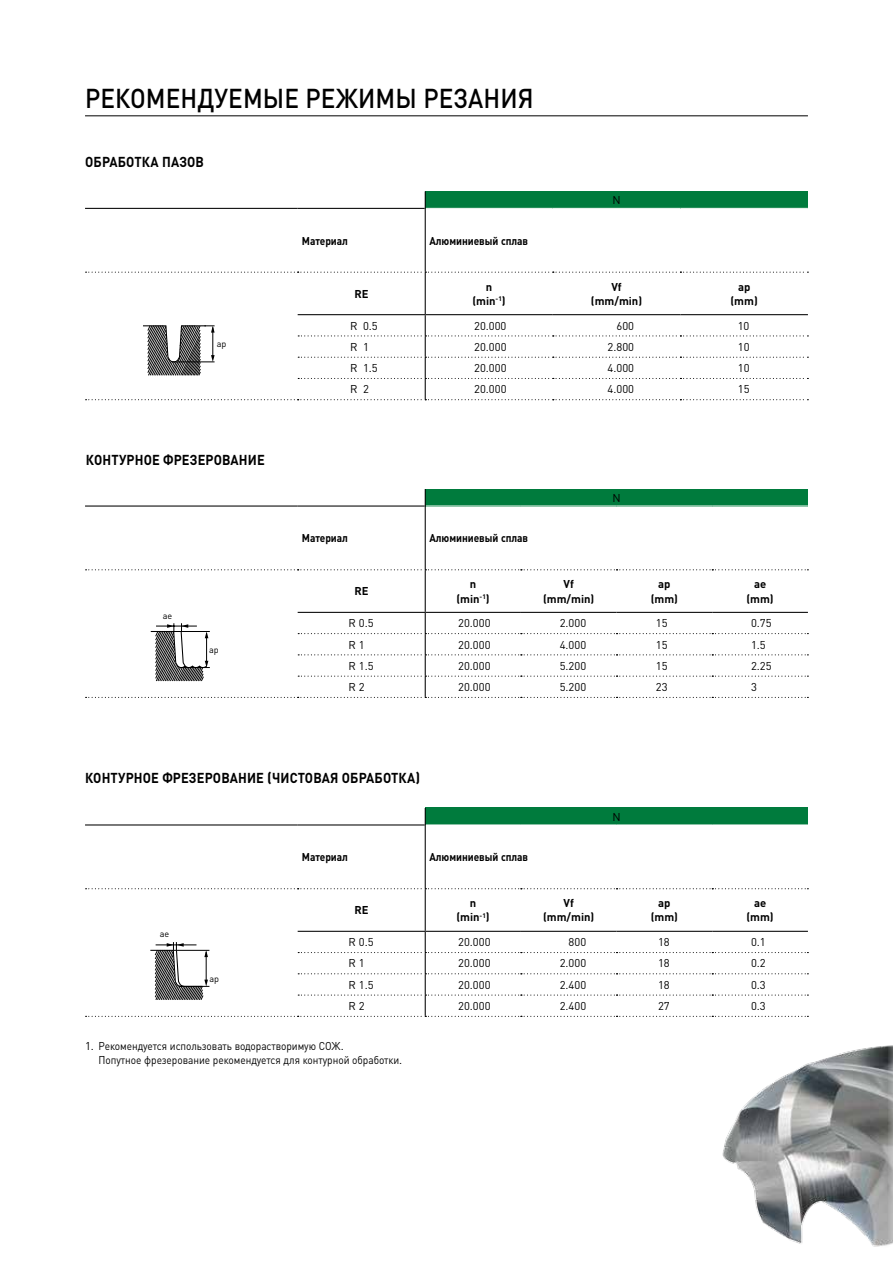
<style>
.page{position:relative;width:893px;height:1263px;background:#fff}
.page>*{position:absolute;margin:0;border:0;box-sizing:border-box;transform-origin:0 0}
.t1{font:500 27px "DIN Pro";letter-spacing:.005em;color:#000;scale:.9 1}
.t2{font:700 14.25px "DIN Pro";letter-spacing:.01em;color:#000;scale:.9 1}
.t3{font:11.25px/13.5px "DIN Pro";letter-spacing:-.005em;color:#000}
.t4{font:700 11.25px/14.2px "DIN Pro";letter-spacing:-.005em;color:#000;text-align:center}
.t5{font:700 11.25px "DIN Pro";letter-spacing:-.005em;color:#000;scale:.9 1}
.t6{font:9px "DIN Pro";color:#000}
.s1{color:#fff}
</style>
<div class="page">
<img style="left:722px;top:1045px;width:171px;height:202px">
<div style="left:425px;top:489px;width:383px;height:17px;background:#007b3d"></div>
<hr style="left:425px;top:570px;width:1px;height:42px;background:#000">
<hr style="left:426px;top:505px;width:95px;height:2px;background:#fff">
<hr style="left:521px;top:505px;width:96px;height:2px;background:#fff">
<hr style="left:617px;top:505px;width:95px;height:2px;background:#fff">
<hr style="left:712px;top:505px;width:96px;height:2px;background:#fff">
<svg style="left:425px;top:489px;width:1px;height:17px"></svg>
<hr style="left:425px;top:506px;width:1px;height:63px;background:#000">
<hr style="left:85px;top:505px;width:213px;height:2px;background:#000">
<hr style="left:298px;top:505px;width:127px;height:2px;background:#000">
<svg style="left:86px;top:569px;width:722px;height:1px"></svg>
<hr style="left:298px;top:612px;width:127px;height:1px;background:#000">
<hr style="left:425px;top:612px;width:96px;height:1px;background:#000">
<hr style="left:521px;top:612px;width:96px;height:1px;background:#000">
<hr style="left:617px;top:612px;width:95px;height:1px;background:#000">
<hr style="left:712px;top:612px;width:96px;height:1px;background:#000">
<div style="left:425px;top:191px;width:383px;height:17px;background:#007b3d"></div>
<hr style="left:425px;top:273px;width:1px;height:41px;background:#000">
<svg style="left:425px;top:191px;width:1px;height:17px"></svg>
<hr style="left:425px;top:208px;width:1px;height:64px;background:#000">
<hr style="left:85px;top:208px;width:213px;height:1px;background:#000">
<hr style="left:298px;top:208px;width:127px;height:1px;background:#000">
<svg style="left:86px;top:272px;width:722px;height:1px"></svg>
<hr style="left:298px;top:314px;width:127px;height:1px;background:#000">
<hr style="left:425px;top:314px;width:128px;height:1px;background:#000">
<hr style="left:553px;top:314px;width:127px;height:1px;background:#000">
<hr style="left:680px;top:314px;width:128px;height:1px;background:#000">
<div style="left:425px;top:808px;width:383px;height:17px;background:#007b3d"></div>
<hr style="left:425px;top:889px;width:1px;height:42px;background:#000">
<hr style="left:426px;top:824px;width:95px;height:1px;background:#fff">
<hr style="left:521px;top:824px;width:96px;height:1px;background:#fff">
<hr style="left:617px;top:824px;width:95px;height:1px;background:#fff">
<hr style="left:712px;top:824px;width:96px;height:1px;background:#fff">
<svg style="left:425px;top:808px;width:1px;height:17px"></svg>
<hr style="left:425px;top:825px;width:1px;height:63px;background:#000">
<hr style="left:298px;top:931px;width:127px;height:1px;background:#000">
<hr style="left:425px;top:931px;width:96px;height:1px;background:#000">
<hr style="left:521px;top:931px;width:96px;height:1px;background:#000">
<hr style="left:617px;top:931px;width:95px;height:1px;background:#000">
<hr style="left:712px;top:931px;width:96px;height:1px;background:#000">
<svg style="left:86px;top:888px;width:722px;height:1px"></svg>
<hr style="left:85px;top:824px;width:213px;height:1px;background:#000">
<hr style="left:298px;top:824px;width:127px;height:1px;background:#000">
<svg style="left:86px;top:613px;width:722px;height:85px"></svg>
<svg style="left:86px;top:315px;width:722px;height:85px"></svg>
<svg style="left:86px;top:932px;width:722px;height:85px"></svg>
<hr style="left:85px;top:115px;width:723px;height:1px;background:#000">
<h1 class="t1" style="left:85px;top:76px;width:500px">РЕКОМЕНДУЕМЫЕ РЕЖИМЫ РЕЗАНИЯ</h1>
<p class="t2" style="left:85px;top:150px;width:134px">ОБРАБОТКА ПАЗОВ</p>
<p class="t6" style="left:217px;top:337px;width:11px">ap</p>
<p class="t2" style="left:86px;top:447px;width:200px">КОНТУРНОЕ ФРЕЗЕРОВАНИЕ</p>
<p class="t6" style="left:163px;top:608px;width:11px">ae</p>
<p class="t6" style="left:209px;top:642px;width:11px">ap</p>
<p class="t5" style="left:302px;top:231px;width:53px">Материал</p>
<p class="t5" style="left:429px;top:231px;width:111px">Алюминиевый сплав</p>
<p class="t3" style="left:612px;top:192px;width:10px">N</p>
<p class="t4" style="left:354px;top:285px;width:16px">RE</p>
<p class="t4" style="left:472px;top:278px;width:35px">n (min<sup>-1</sup>)</p>
<p class="t4" style="left:591px;top:278px;width:53px">Vf (mm/min)</p>
<p class="t4" style="left:730px;top:278px;width:29px">ap (mm)</p>
<p class="t3" style="left:350px;top:318px;width:29px">R 0.5</p>
<p class="t3" style="left:474px;top:318px;width:34px">20.000</p>
<p class="t3" style="left:613px;top:318px;width:22px"><span class="s1">.</span>600</p>
<p class="t3" style="left:738px;top:318px;width:13px">10</p>
<p class="t3" style="left:350px;top:339px;width:20px">R 1</p>
<p class="t3" style="left:474px;top:339px;width:34px">20.000</p>
<p class="t3" style="left:608px;top:339px;width:28px">2.800</p>
<p class="t3" style="left:738px;top:339px;width:13px">10</p>
<p class="t3" style="left:350px;top:360px;width:29px">R 1.5</p>
<p class="t3" style="left:474px;top:360px;width:34px">20.000</p>
<p class="t3" style="left:608px;top:360px;width:28px">4.000</p>
<p class="t3" style="left:738px;top:360px;width:13px">10</p>
<p class="t3" style="left:350px;top:381px;width:20px">R 2</p>
<p class="t3" style="left:474px;top:381px;width:34px">20.000</p>
<p class="t3" style="left:608px;top:381px;width:28px">4.000</p>
<p class="t3" style="left:738px;top:381px;width:13px">15</p>
<p class="t5" style="left:302px;top:529px;width:53px">Материал</p>
<p class="t5" style="left:429px;top:529px;width:111px">Алюминиевый сплав</p>
<p class="t3" style="left:612px;top:490px;width:10px">N</p>
<p class="t4" style="left:354px;top:583px;width:16px">RE</p>
<p class="t4" style="left:456px;top:576px;width:35px">n (min<sup>-1</sup>)</p>
<p class="t4" style="left:543px;top:576px;width:53px">Vf (mm/min)</p>
<p class="t4" style="left:651px;top:576px;width:29px">ap (mm)</p>
<p class="t4" style="left:746px;top:576px;width:29px">ae (mm)</p>
<p class="t3" style="left:349px;top:615px;width:26px">R 0.5</p>
<p class="t3" style="left:458px;top:615px;width:34px">20.000</p>
<p class="t3" style="left:560px;top:615px;width:28px">2.000</p>
<p class="t3" style="left:656px;top:615px;width:13px">15</p>
<p class="t3" style="left:751px;top:615px;width:22px">0.75</p>
<p class="t3" style="left:349px;top:637px;width:18px">R 1</p>
<p class="t3" style="left:458px;top:637px;width:34px">20.000</p>
<p class="t3" style="left:560px;top:637px;width:28px">4.000</p>
<p class="t3" style="left:656px;top:637px;width:13px">15</p>
<p class="t3" style="left:751px;top:637px;width:16px">1.5</p>
<p class="t3" style="left:349px;top:658px;width:26px">R 1.5</p>
<p class="t3" style="left:458px;top:658px;width:34px">20.000</p>
<p class="t3" style="left:560px;top:658px;width:28px">5.200</p>
<p class="t3" style="left:656px;top:658px;width:13px">15</p>
<p class="t3" style="left:751px;top:658px;width:22px">2.25</p>
<p class="t3" style="left:349px;top:679px;width:18px">R 2</p>
<p class="t3" style="left:458px;top:679px;width:34px">20.000</p>
<p class="t3" style="left:560px;top:679px;width:28px">5.200</p>
<p class="t3" style="left:656px;top:679px;width:13px">23</p>
<p class="t3" style="left:751px;top:679px;width:7px">3</p>
<p class="t2" style="left:85px;top:766px;width:374px">КОНТУРНОЕ ФРЕЗЕРОВАНИЕ (ЧИСТОВАЯ ОБРАБОТКА)</p>
<p class="t5" style="left:302px;top:848px;width:53px">Материал</p>
<p class="t5" style="left:429px;top:848px;width:111px">Алюминиевый сплав</p>
<p class="t3" style="left:612px;top:809px;width:10px">N</p>
<p class="t6" style="left:160px;top:927px;width:11px">ae</p>
<p class="t6" style="left:209px;top:971px;width:11px">ap</p>
<p class="t4" style="left:354px;top:902px;width:16px">RE</p>
<p class="t4" style="left:456px;top:895px;width:35px">n (min<sup>-1</sup>)</p>
<p class="t4" style="left:543px;top:895px;width:53px">Vf (mm/min)</p>
<p class="t4" style="left:651px;top:895px;width:29px">ap (mm)</p>
<p class="t4" style="left:746px;top:895px;width:29px">ae (mm)</p>
<p class="t3" style="left:349px;top:934px;width:26px">R 0.5</p>
<p class="t3" style="left:458px;top:934px;width:34px">20.000</p>
<p class="t3" style="left:566px;top:934px;width:22px"><span class="s1">.</span>800</p>
<p class="t3" style="left:658px;top:934px;width:13px">18</p>
<p class="t3" style="left:751px;top:934px;width:16px">0.1</p>
<p class="t3" style="left:349px;top:955px;width:18px">R 1</p>
<p class="t3" style="left:458px;top:955px;width:34px">20.000</p>
<p class="t3" style="left:560px;top:955px;width:28px">2.000</p>
<p class="t3" style="left:658px;top:955px;width:13px">18</p>
<p class="t3" style="left:751px;top:955px;width:16px">0.2</p>
<p class="t3" style="left:349px;top:977px;width:26px">R 1.5</p>
<p class="t3" style="left:458px;top:977px;width:34px">20.000</p>
<p class="t3" style="left:560px;top:977px;width:28px">2.400</p>
<p class="t3" style="left:658px;top:977px;width:13px">18</p>
<p class="t3" style="left:751px;top:977px;width:16px">0.3</p>
<p class="t3" style="left:349px;top:998px;width:18px">R 2</p>
<p class="t3" style="left:458px;top:998px;width:34px">20.000</p>
<p class="t3" style="left:560px;top:998px;width:28px">2.400</p>
<p class="t3" style="left:658px;top:998px;width:13px">27</p>
<p class="t3" style="left:751px;top:998px;width:16px">0.3</p>
<p class="t3" style="left:99px;top:1038px;width:305px;text-indent:-14px">1. Рекомендуется использовать водорастворимую СОЖ.<br>Попутное фрезерование рекомендуется для контурной обработки.</p>
</div>
